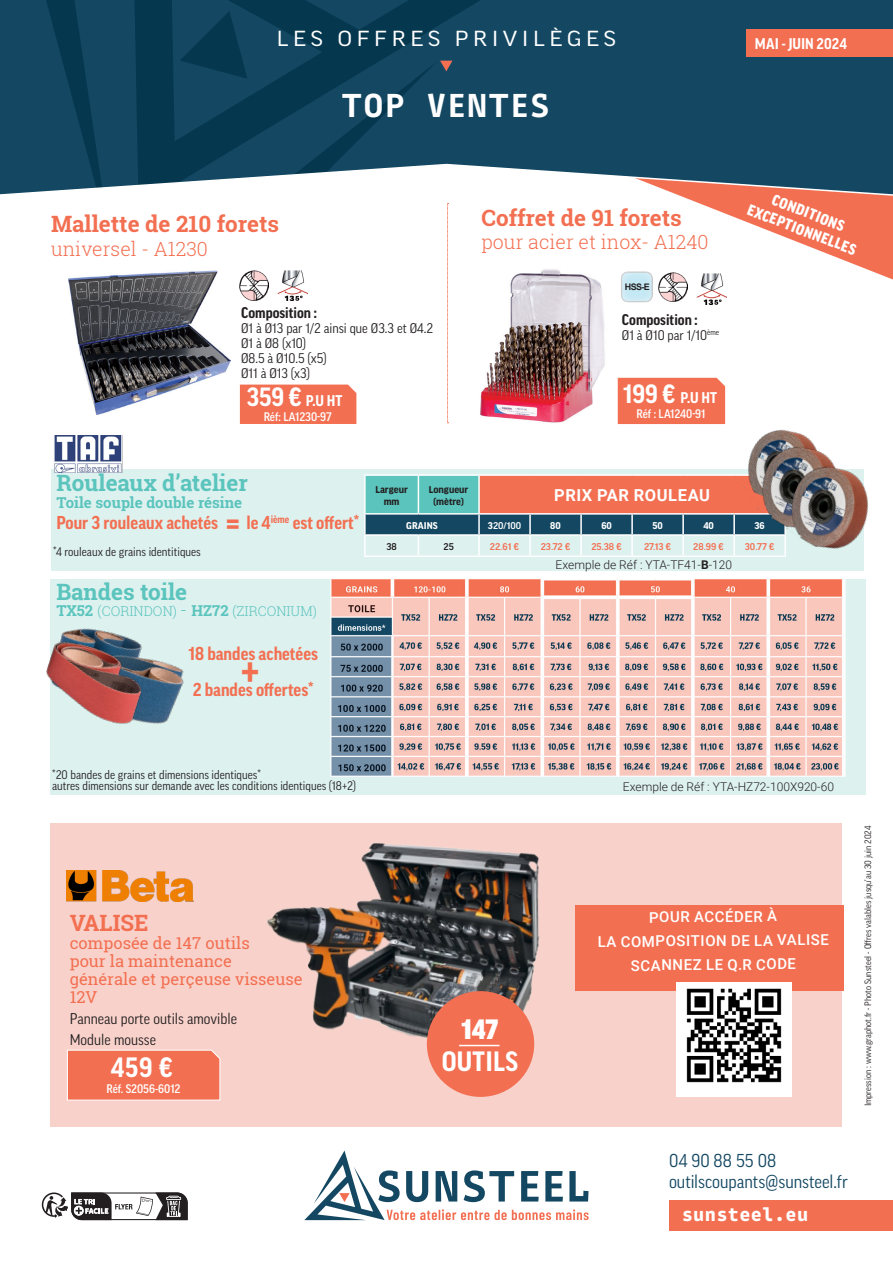
<style>
.page{position:relative;width:893px;height:1263px;background:#fff}
.page>*{position:absolute;margin:0;border:0;box-sizing:border-box;transform-origin:0 0}
.t1{font:700 45px "Good Pro Narr";color:#f36f51}
.t2{font:700 36px "Good Pro Narr";color:#f36f51}
.t3{font:700 34.5px "Gintronic";letter-spacing:-.025em;color:#fff}
.t4{font:700 27px/32.4px "Good Pro Narr";letter-spacing:.01em;color:#fff;text-align:center}
.t5{font:700 22.5px "Roboto Slab";color:#f36f51}
.t6{font:700 22.5px "Roboto Slab";color:#5ac4bd}
.t7{font:expanded 21px "Good Pro";letter-spacing:.21em;color:#fff}
.t8{font:300 19.5px "Roboto Slab";color:#f36f51}
.t9{font:700 18px "Good Pro Narr";color:#f36f51}
.t10{font:18px/21px "Good Pro Narr";color:#134762}
.t11{font:900 18px "Gintronic";letter-spacing:.02em;color:#fff}
.t12{font:16.5px/18px "Roboto Slab";color:#f36f51}
.t13{font:700 16.5px "Roboto";letter-spacing:.035em;color:#fff}
.t14{font:500 15px "Roboto";color:#fff}
.t15{font:15px/21px "Good Pro Narr";color:#231f20}
.t16{font:700 15px "Good Pro Narr";letter-spacing:.01em;color:#fff}
.t17{font:900 15px/18px "Good Pro Narr";color:#fff;text-align:center}
.t18{font:700 15px "Good Pro Narr";color:#231f20}
.t19{font:700 15px "Roboto Slab";color:#5ac4bd}
.t20{font:13.5px/15px "Good Pro Narr";color:#231f20}
.t21{font:300 13.5px "Roboto Slab";color:#5ac4bd}
.t22{font:12px "Good Pro Narr";color:#231f20}
.t23{font:300 12px "Roboto";color:#231f20}
.t24{font:500 12px "Good Pro Narr";color:#fff}
.t25{font:500 10.5px "Good Headline Pro";color:#f36f51}
.t26{font:700 10.5px/12.6px "Good Headline Pro";color:#231f20;text-align:center}
.t27{font:700 10.5px "Good Headline Pro";letter-spacing:.005em;color:#fff}
.t28{font:500 10.5px "Good Headline Pro";color:#fff}
.t29{font:700 10.5px "Good Pro Narr";color:#f36f51}
.t30{font:500 10.5px "Good Headline Pro";color:#231f20}
.t31{font:9px "Good Pro Narr";color:#231f20}
.t32{font:700 9px "Arial";color:#231f20}
.s1{font-size:25.5px}
.s2{font-size:18px}
.s3{font-weight:700;font-size:15px}
.s4{font-weight:700}
.s5{font-family:"Good Pro Narr Ultra";font-weight:400}
</style>
<div class="page">
<svg style="left:304px;top:1150px;width:285px;height:70px"></svg>
<div style="left:669px;top:1200px;width:224px;height:31px;background:#f36f51"></div>
<svg style="left:686px;top:198px;width:207px;height:82px"></svg>
<svg style="left:0;top:0;width:893px;height:198px;background:#27546b"></svg>
<div style="left:746px;top:29px;width:147px;height:27px;background:#f36f51"></div>
<svg style="left:440px;top:61px;width:12px;height:10px"></svg>
<div style="left:51px;top:823px;width:791px;height:303px;background:#f8d2ca"></div>
<div style="left:50px;top:579px;width:816px;height:215px;background:#ddf1ef"></div>
<img style="left:480px;top:269px;width:125px;height:154px">
<div style="left:575px;top:905px;width:268px;height:85px;background:#f36f51"></div>
<svg style="left:42px;top:1192px;width:146px;height:28px"></svg>
<div style="left:51px;top:470px;width:813px;height:101px;background:#ddf1ef"></div>
<img style="left:256px;top:794px;width:294px;height:285px">
<svg style="left:67px;top:1049px;width:154px;height:52px;background:#f3795e"></svg>
<img style="left:66px;top:870px;width:128px;height:31px">
<div style="left:427px;top:991px;width:107px;height:106px;background:#f36f51;border-radius:50%"></div>
<hr style="left:479px;top:474px;width:51px;height:2px;background:#fff">
<hr style="left:530px;top:474px;width:51px;height:2px;background:#fff">
<hr style="left:581px;top:474px;width:51px;height:2px;background:#fff">
<hr style="left:632px;top:474px;width:51px;height:2px;background:#fff">
<hr style="left:683px;top:474px;width:51px;height:2px;background:#fff">
<hr style="left:364px;top:555px;width:54px;height:2px;background:#fff">
<hr style="left:418px;top:555px;width:61px;height:2px;background:#fff">
<hr style="left:479px;top:555px;width:51px;height:2px;background:#fff">
<hr style="left:530px;top:555px;width:51px;height:2px;background:#fff">
<hr style="left:581px;top:555px;width:51px;height:2px;background:#fff">
<hr style="left:632px;top:555px;width:51px;height:2px;background:#fff">
<hr style="left:683px;top:555px;width:51px;height:2px;background:#fff">
<hr style="left:364px;top:474px;width:54px;height:2px;background:#fff">
<hr style="left:418px;top:474px;width:61px;height:2px;background:#fff">
<svg style="left:364px;top:475px;width:363px;height:80px"></svg>
<hr style="left:364px;top:534px;width:54px;height:2px;background:#fff">
<hr style="left:418px;top:534px;width:61px;height:2px;background:#fff">
<img style="left:722px;top:399px;width:5px;height:115px">
<img style="left:51px;top:435px;width:74px;height:37px">
<img style="left:74px;top:628px;width:110px;height:96px">
<img style="left:68px;top:270px;width:163px;height:145px">
<svg style="left:447px;top:203px;width:2px;height:220px"></svg>
<div style="left:240px;top:385px;width:116px;height:39px;background:#f36f51"></div>
<div style="left:618px;top:378px;width:107px;height:46px;background:#f36f51"></div>
<div style="left:618px;top:268px;width:36px;height:35px;background:#fff;opacity:.75"></div>
<img style="left:658px;top:272px;width:30px;height:30px">
<img style="left:239px;top:271px;width:29px;height:29px">
<img style="left:278px;top:270px;width:29px;height:31px">
<img style="left:697px;top:273px;width:29px;height:31px">
<img style="left:727px;top:429px;width:70px;height:128px">
<img style="left:46px;top:630px;width:110px;height:94px">
<img style="left:756px;top:433px;width:113px;height:124px">
<img style="left:330px;top:579px;width:516px;height:198px">
<hr style="left:459px;top:1045px;width:40px;height:1px;background:#fff">
<img style="left:676px;top:982px;width:116px;height:115px">
<h3 class="t7" style="left:277px;top:26px;width:341px">LES OFFRES PRIVILÈGES</h3>
<p class="t16" style="left:755px;top:35px;width:94px">MAI - JUIN 2024</p>
<h3 class="t3" style="left:341px;top:85px;width:211px">TOP VENTES</h3>
<p class="t5" style="left:51px;top:209px;width:229px">Mallette de 210 forets</p>
<p class="t8" style="left:51px;top:235px;width:158px">universel - A1230</p>
<p class="t18" style="left:241px;top:304px;width:77px">Composition :</p>
<p class="t20" style="left:241px;top:321px;width:193px">Ø1 à Ø13 par 1/2 ainsi que Ø3.3 et Ø4.2<br>Ø1 à Ø8 (x10)<br>Ø8.5 à Ø10.5 (x5)<br>Ø11 à Ø13 (x3)</p>
<p class="t16" style="left:247px;top:392px;width:97px"><span class="s1">359 €</span> P.U HT</p>
<p class="t24" style="left:264px;top:410px;width:69px">Réf: LA1230-97</p>
<p class="t5" style="left:482px;top:202px;width:202px">Coffret de 91 forets</p>
<p class="t8" style="left:482px;top:228px;width:229px">pour acier et inox- A1240</p>
<p class="t32" style="left:625px;top:280px;width:26px">HSS-E</p>
<p class="t18" style="left:622px;top:311px;width:77px">Composition :</p>
<p class="t20" style="left:622px;top:327px;width:99px">Ø1 à Ø10 par 1/10<sup>ème</sup></p>
<p class="t16" style="left:623px;top:389px;width:95px"><span class="s1">199 €</span> P.U HT</p>
<p class="t24" style="left:637px;top:407px;width:70px">Réf : LA1240-91</p>
<p class="t17" style="left:758px;top:184px;width:117px;rotate:21deg">CONDITIONS<br>EXCEPTIONNELLES</p>
<p class="t6" style="left:56px;top:468px;width:193px">Rouleaux d’atelier</p>
<p class="t19" style="left:56px;top:492px;width:187px">Toile souple double résine</p>
<p class="t9" style="left:56px;top:512px;width:163px">Pour 3 rouleaux achetés</p>
<p class="t29" style="left:246px;top:513px;width:45px"><span class="s2">le 4</span>ième</p>
<p class="t2" style="left:225px;top:502px;width:17px">=</p>
<p class="t9" style="left:293px;top:512px;width:68px">est offert*</p>
<p class="t22" style="left:53px;top:545px;width:149px">*4 rouleaux de grains identitiques</p>
<p class="t6" style="left:56px;top:576px;width:132px">Bandes toile</p>
<p class="t21" style="left:56px;top:602px;width:262px"><span class="s3">TX52</span> (CORINDON) <span class="s2">-</span> <span class="s3">HZ72</span> (ZIRCONIUM)</p>
<p class="t9" style="left:189px;top:643px;width:131px">18 bandes achetées</p>
<p class="t9" style="left:193px;top:679px;width:123px">2 bandes offertes*</p>
<p class="t1" style="left:241px;top:644px;width:21px">+</p>
<p class="t26" style="left:375px;top:483px;width:34px">Largeur mm</p>
<p class="t26" style="left:429px;top:483px;width:41px">Longueur (mètre)</p>
<p class="t13" style="left:554px;top:483px;width:157px">PRIX PAR ROULEAU</p>
<p class="t27" style="left:406px;top:521px;width:33px">GRAINS</p>
<p class="t28" style="left:488px;top:521px;width:35px"><span class="s4">3</span>20/100</p>
<p class="t27" style="left:550px;top:521px;width:12px">80</p>
<p class="t27" style="left:601px;top:521px;width:12px">60</p>
<p class="t27" style="left:652px;top:521px;width:12px">50</p>
<p class="t27" style="left:703px;top:521px;width:12px">40</p>
<p class="t27" style="left:755px;top:521px;width:12px">36</p>
<p class="t30" style="left:386px;top:542px;width:12px">38</p>
<p class="t30" style="left:444px;top:542px;width:12px">25</p>
<p class="t25" style="left:490px;top:542px;width:31px">22.61 €</p>
<p class="t25" style="left:541px;top:542px;width:31px">23.72 €</p>
<p class="t25" style="left:591px;top:542px;width:32px">25.38 €</p>
<p class="t25" style="left:644px;top:542px;width:29px">27.13 €</p>
<p class="t25" style="left:693px;top:542px;width:32px">28.99 €</p>
<p class="t25" style="left:745px;top:542px;width:31px">30.77 €</p>
<p class="t23" style="left:556px;top:557px;width:178px">Exemple de Réf : YTA-TF41-<span class="s4">B</span>-120</p>
<p class="t22" style="left:52px;top:768px;width:210px">*20 bandes de grains et dimensions identiques*</p>
<p class="t22" style="left:52px;top:779px;width:306px">autres dimensions sur demande avec les conditions identiques (18+2)</p>
<p class="t5" style="left:70px;top:908px;width:80px">VALISE</p>
<p class="t12" style="left:70px;top:934px;width:182px">composée de 147 outils</p>
<p class="t12" style="left:70px;top:952px;width:164px">pour la maintenance</p>
<p class="t12" style="left:70px;top:970px;width:235px">générale et perçeuse visseuse<br>12V</p>
<p class="t15" style="left:70px;top:1008px;width:169px">Panneau porte outils amovible<br>Module mousse</p>
<p class="t4" style="left:442px;top:1013px;width:78px"><span class="s5">147<br></span>OUTILS</p>
<p class="t4" style="left:111px;top:1051px;width:64px">459 €</p>
<p class="t24" style="left:107px;top:1082px;width:75px">Réf. S2056-6012</p>
<p class="t23" style="left:623px;top:778px;width:213px">Exemple de Réf : YTA-HZ72-100X920-60</p>
<p class="t14" style="left:649px;top:907px;width:130px;rotate:-1deg">POUR ACCÉDER À</p>
<p class="t14" style="left:597px;top:932px;width:233px;rotate:-1deg">LA COMPOSITION DE LA VALISE</p>
<p class="t14" style="left:631px;top:955px;width:167px;rotate:-1deg">SCANNEZ LE Q.R CODE</p>
<p class="t31" style="left:863px;top:1106px;width:282px;rotate:-90deg">Impression : www.graphot.fr - Photo Sunsteel - Offres valables jusqu’au 30 juin 2024</p>
<h3 class="t10" style="left:669px;top:1150px;width:180px">04 90 88 55 08 outilscoupants@sunsteel.fr</h3>
<h3 class="t11" style="left:682px;top:1204px;width:128px">sunsteel.eu</h3>
</div>
